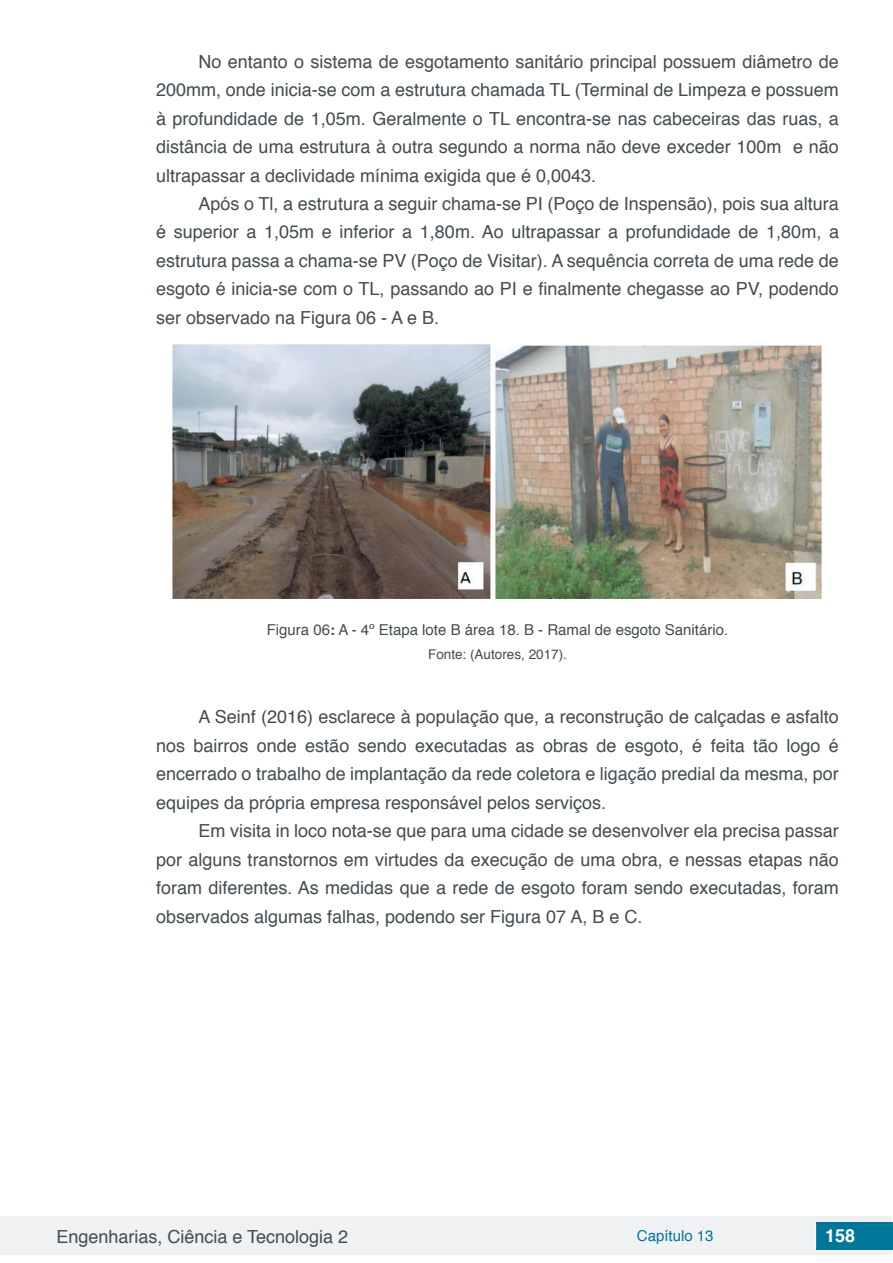
<style>
.page{position:relative;width:893px;height:1263px;background:#fff}
.page>*{position:absolute;margin:0;border:0;box-sizing:border-box;transform-origin:0 0}
.t1{font:18px/28.5px "Helvetica";color:#434c52;text-align:justify}
.t2{font:700 18px "Helvetica";color:#fff}
.t3{font:15px "Helvetica";color:#434c52}
.t4{font:15px "Helvetica";color:#007699}
.t5{font:13.5px "Helvetica";color:#434c52}
.s1{font-weight:700}
</style>
<div class="page">
<div style="left:1px;top:1216px;width:891px;height:38px;background:#f0f1f2"></div>
<div style="left:816px;top:1222px;width:77px;height:27px;background:#007699"></div>
<svg style="left:815px;top:1224px;width:1px;height:24px"></svg>
<img style="left:171px;top:344px;width:651px;height:255px">
<p class="t1" style="left:156px;top:47px;width:684px;text-indent:43px">No entanto o sistema de esgotamento sanitário principal possuem diâmetro de 200mm, onde inicia-se com a estrutura chamada TL (Terminal de Limpeza e possuem à profundidade de 1,05m. Geralmente o TL encontra-se nas cabeceiras das ruas, a distância de uma estrutura à outra segundo a norma não deve exceder 100m e não ultrapassar a declividade mínima exigida que é 0,0043.</p>
<p class="t1" style="left:156px;top:190px;width:684px;text-indent:43px">Após o Tl, a estrutura a seguir chama-se PI (Poço de Inspensão), pois sua altura é superior a 1,05m e inferior a 1,80m. Ao ultrapassar a profundidade de 1,80m, a estrutura passa a chama-se PV (Poço de Visitar). A sequência correta de uma rede de esgoto é inicia-se com o TL, passando ao PI e finalmente chegasse ao PV, podendo ser observado na Figura 06 - A e B.</p>
<p class="t3" style="left:267px;top:618px;width:463px">Figura 06<span class="s1">:</span> A - 4º Etapa lote B área 18. B - Ramal de esgoto Sanitário.</p>
<p class="t5" style="left:428px;top:644px;width:140px">Fonte: (Autores, 2017).</p>
<p class="t1" style="left:156px;top:703px;width:684px;text-indent:43px">A Seinf (2016) esclarece à população que, a reconstrução de calçadas e asfalto nos bairros onde estão sendo executadas as obras de esgoto, é feita tão logo é encerrado o trabalho de implantação da rede coletora e ligação predial da mesma, por equipes da própria empresa responsável pelos serviços.</p>
<p class="t1" style="left:156px;top:817px;width:684px;text-indent:43px">Em visita in loco nota-se que para uma cidade se desenvolver ela precisa passar por alguns transtornos em virtudes da execução de uma obra, e nessas etapas não foram diferentes. As medidas que a rede de esgoto foram sendo executadas, foram observados algumas falhas, podendo ser Figura 07 A, B e C.</p>
<p class="t1" style="left:56px;top:1223px;width:293px">Engenharias, Ciência e Tecnologia 2</p>
<p class="t4" style="left:637px;top:1224px;width:78px">Capítulo 13</p>
<p class="t2" style="left:825px;top:1221px;width:32px">158</p>
</div>
